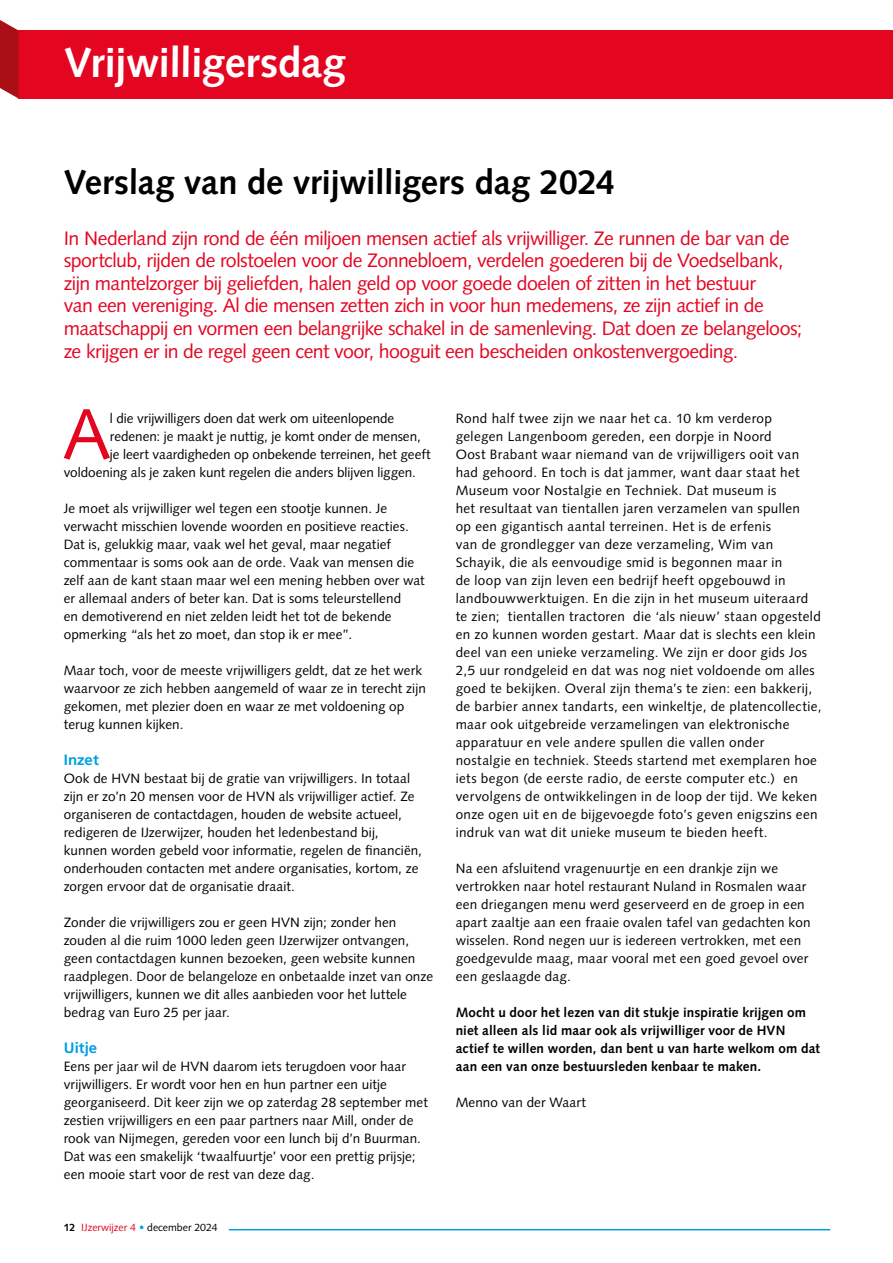
<style>
.page{position:relative;width:893px;height:1263px;background:#fff}
.page>*{position:absolute;margin:0;border:0;box-sizing:border-box;transform-origin:0 0}
.t1{font:71.4px "Syntax LT Std";color:#e40521}
.t2{font:700 42px "Syntax LT Std";letter-spacing:-.015em;color:#fff}
.t3{font:700 34.5px "Syntax LT Std";letter-spacing:-.01em;color:#000}
.t4{font:19.5px/22.5px "Syntax LT Std";letter-spacing:-.025em;color:#e40521}
.t5{font:700 15px "Frutiger LT Std";color:#009fe3}
.t6{font:13.5px/18px "Syntax LT Std";letter-spacing:.01em;color:#000}
.t7{font:700 13.5px/18px "Syntax LT Std";letter-spacing:.01em;color:#000}
.t8{font:10.5px "Syntax LT Std";color:#e40521}
.s1{font-weight:700;color:#000}
.s2{color:#009fe3}
.s3{color:#000}
</style>
<div class="page">
<div style="left:18px;top:30px;width:875px;height:68px;background:#e40521"></div>
<svg style="left:0;top:20px;width:18px;height:78px"></svg>
<hr style="left:229px;top:1229px;width:601px;height:1px;background:#009fe3">
<h2 class="t2" style="left:64px;top:38px;width:283px">Vrijwilligersdag</h2>
<h3 class="t3" style="left:64px;top:163px;width:553px">Verslag van de vrijwilligers dag 2024</h3>
<p class="t4" style="left:64px;top:227px;width:740px">In Nederland zijn rond de één miljoen mensen actief als vrijwilliger. Ze runnen de bar van de sportclub, rijden de rolstoelen voor de Zonnebloem, verdelen goederen bij de Voedselbank, zijn mantelzorger bij geliefden, halen geld op voor goede doelen of zitten in het bestuur<br>van een vereniging. Al die mensen zetten zich in voor hun medemens, ze zijn actief in de maatschappij en vormen een belangrijke schakel in de samenleving. Dat doen ze belangeloos; ze krijgen er in de regel geen cent voor, hooguit een bescheiden onkostenvergoeding.</p>
<h1 class="t1" style="left:63px;top:392px;width:51px">A</h1>
<p class="t6" style="left:110px;top:409px;width:286px">l die vrijwilligers doen dat werk om uiteenlopende</p>
<p class="t6" style="left:110px;top:427px;width:312px">redenen: je maakt je nuttig, je komt onder de mensen,</p>
<p class="t6" style="left:110px;top:445px;width:322px">je leert vaardigheden op onbekende terreinen, het geeft</p>
<p class="t6" style="left:64px;top:463px;width:354px">voldoening als je zaken kunt regelen die anders blijven liggen.</p>
<p class="t6" style="left:64px;top:499px;width:363px">Je moet als vrijwilliger wel tegen een stootje kunnen. Je verwacht misschien lovende woorden en positieve reacties.<br>Dat is, gelukkig maar, vaak wel het geval, maar negatief commentaar is soms ook aan de orde. Vaak van mensen die zelf aan de kant staan maar wel een mening hebben over wat er allemaal anders of beter kan. Dat is soms teleurstellend<br>en demotiverend en niet zelden leidt het tot de bekende opmerking “als het zo moet, dan stop ik er mee”.</p>
<p class="t6" style="left:64px;top:661px;width:364px">Maar toch, voor de meeste vrijwilligers geldt, dat ze het werk waarvoor ze zich hebben aangemeld of waar ze in terecht zijn gekomen, met plezier doen en waar ze met voldoening op terug kunnen kijken.</p>
<p class="t5" style="left:64px;top:751px;width:37px">Inzet</p>
<p class="t6" style="left:64px;top:769px;width:360px">Ook de HVN bestaat bij de gratie van vrijwilligers. In totaal zijn er zo’n 20 mensen voor de HVN als vrijwilliger actief. Ze organiseren de contactdagen, houden de website actueel, redigeren de IJzerwijzer, houden het ledenbestand bij, kunnen worden gebeld voor informatie, regelen de financiën, onderhouden contacten met andere organisaties, kortom, ze zorgen ervoor dat de organisatie draait.</p>
<p class="t6" style="left:64px;top:913px;width:371px">Zonder die vrijwilligers zou er geen HVN zijn; zonder hen zouden al die ruim 1000 leden geen IJzerwijzer ontvangen, geen contactdagen kunnen bezoeken, geen website kunnen raadplegen. Door de belangeloze en onbetaalde inzet van onze vrijwilligers, kunnen we dit alles aanbieden voor het luttele bedrag van Euro 25 per jaar.</p>
<p class="t5" style="left:64px;top:1039px;width:35px">Uitje</p>
<p class="t6" style="left:64px;top:1057px;width:366px">Eens per jaar wil de HVN daarom iets terugdoen voor haar vrijwilligers. Er wordt voor hen en hun partner een uitje georganiseerd. Dit keer zijn we op zaterdag 28 september met zestien vrijwilligers en een paar partners naar Mill, onder de rook van Nijmegen, gereden voor een lunch bij d’n Buurman.<br>Dat was een smakelijk ‘twaalfuurtje’ voor een prettig prijsje; een mooie start voor de rest van deze dag.</p>
<p class="t8" style="left:64px;top:1221px;width:156px"><span class="s1">12</span> IJzerwijzer 4 <span class="s2">•</span> <span class="s3">december 2024</span></p>
<p class="t6" style="left:456px;top:409px;width:367px">Rond half twee zijn we naar het ca. 10 km verderop gelegen Langenboom gereden, een dorpje in Noord<br>Oost Brabant waar niemand van de vrijwilligers ooit van had gehoord. En toch is dat jammer, want daar staat het Museum voor Nostalgie en Techniek. Dat museum is<br>het resultaat van tientallen jaren verzamelen van spullen<br>op een gigantisch aantal terreinen. Het is de erfenis<br>van de grondlegger van deze verzameling, Wim van Schayik, die als eenvoudige smid is begonnen maar in<br>de loop van zijn leven een bedrijf heeft opgebouwd in landbouwwerktuigen. En die zijn in het museum uiteraard te zien; tientallen tractoren die ‘als nieuw’ staan opgesteld en zo kunnen worden gestart. Maar dat is slechts een klein deel van een unieke verzameling. We zijn er door gids Jos 2,5 uur rondgeleid en dat was nog niet voldoende om alles goed te bekijken. Overal zijn thema’s te zien: een bakkerij, de barbier annex tandarts, een winkeltje, de platencollectie, maar ook uitgebreide verzamelingen van elektronische apparatuur en vele andere spullen die vallen onder nostalgie en techniek. Steeds startend met exemplaren hoe iets begon (de eerste radio, de eerste computer etc.) en vervolgens de ontwikkelingen in de loop der tijd. We keken onze ogen uit en de bijgevoegde foto’s geven enigszins een indruk van wat dit unieke museum te bieden heeft.</p>
<p class="t6" style="left:456px;top:859px;width:356px">Na een afsluitend vragenuurtje en een drankje zijn we vertrokken naar hotel restaurant Nuland in Rosmalen waar een driegangen menu werd geserveerd en de groep in een apart zaaltje aan een fraaie ovalen tafel van gedachten kon wisselen. Rond negen uur is iedereen vertrokken, met een goedgevulde maag, maar vooral met een goed gevoel over een geslaagde dag.</p>
<p class="t7" style="left:456px;top:1003px;width:366px">Mocht u door het lezen van dit stukje inspiratie krijgen om niet alleen als lid maar ook als vrijwilliger voor de HVN actief te willen worden, dan bent u van harte welkom om dat aan een van onze bestuursleden kenbaar te maken.</p>
<p class="t6" style="left:456px;top:1093px;width:132px">Menno van der Waart</p>
</div>
